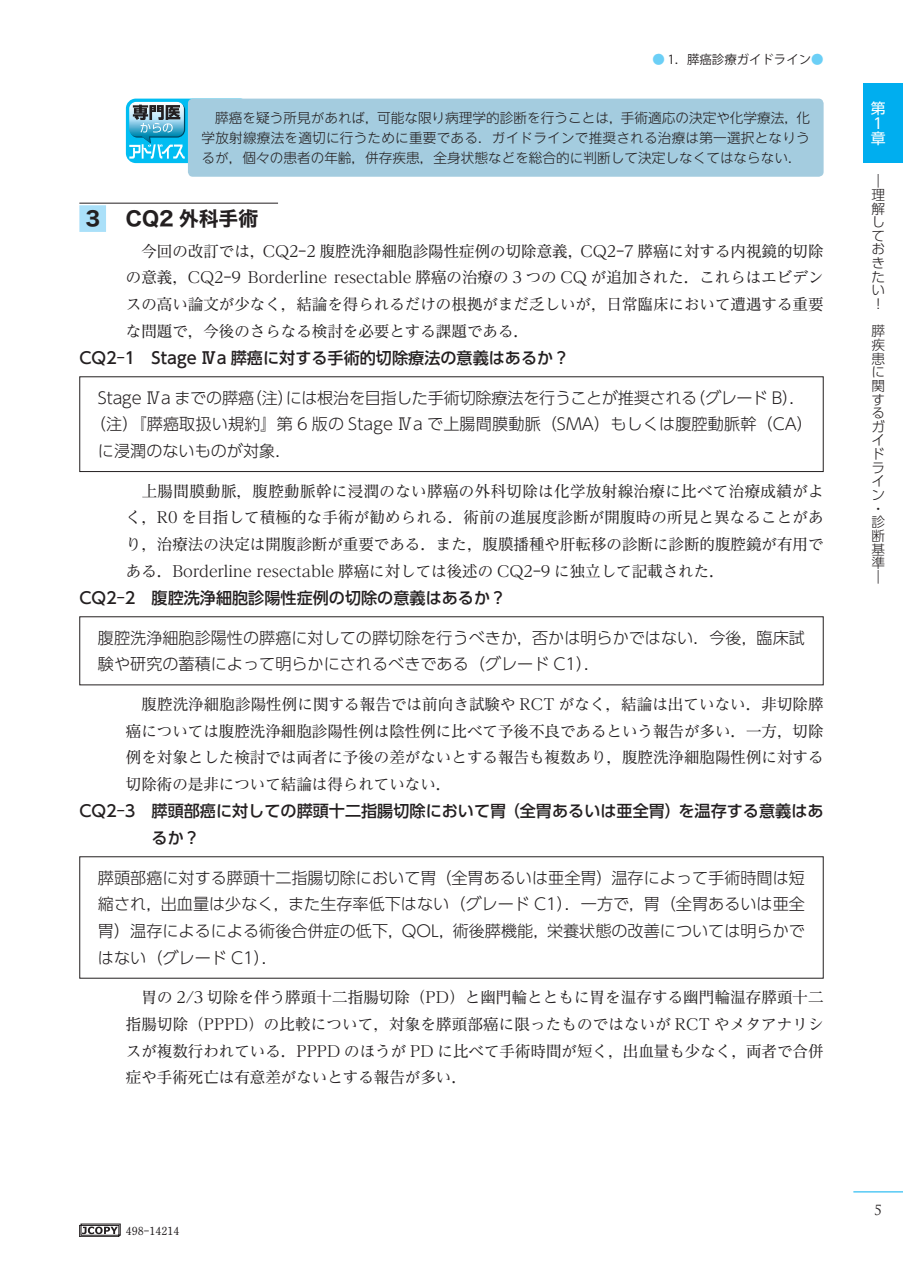
<style>
.page{position:relative;width:903px;height:1275px;background:#fff}
.page>*{position:absolute;margin:0;border:0;box-sizing:border-box;transform-origin:0 0}
.t1{font:19.78px "Hira Sans Old Std W7";color:#231f20}
.t2{font:300 16.1px/26.6px "UD Shin Go Pro";color:#231f20}
.t3{font:500 16.1px/26.6px "UD Shin Go Pro";color:#231f20}
.t4{font:15.58px/26.6px "Reim Pro";color:#231f20;text-align:justify}
.t5{font:14.88px/14.9px "UD Shin Go Pro";color:#fff}
.t6{font:300 13.65px/13.7px "UD Shin Go Pro";color:#231f20}
.t7{font:13.65px "Ntoday Std Light KS";letter-spacing:.015em;color:#231f20}
.t8{font:13.65px "Trajan Pro";color:#231f20}
.t9{font:12.42px "Koz Go Pro";color:#231f20}
.t10{font:700 11.2px "Futo Min A101 Pr 6";color:#231f20}
.s1{color:#6bcff6}
.s2{font-family:"Ntoday Std Light KS";font-weight:400}
.s3{font-family:"UD Shin Go Pro";font-weight:300}
</style>
<div class="page">
<div style="left:79px;top:205px;width:27px;height:27px;background:#aae0f9"></div>
<hr style="left:79px;top:203px;width:199px;height:1px;background:#231f20">
<svg style="left:126px;top:99px;width:124px;height:64px"></svg>
<svg style="left:129px;top:102px;width:56px;height:57px;background:#59adc8"></svg>
<div style="left:188px;top:99px;width:635px;height:78px;background:#a4ccdf;border-radius:5px"></div>
<div style="left:79px;top:376px;width:744px;height:96px;border:1px solid #231f20"></div>
<hr style="left:853px;top:1191px;width:50px;height:1px;background:#00aeef">
<div style="left:863px;top:83px;width:40px;height:80px;background:#00aeef"></div>
<svg style="left:79px;top:1224px;width:41px;height:13px"></svg>
<p class="t9" style="left:652px;top:52px;width:173px"><span class="s1">●</span> 1．膵癌診療ガイドライン<span class="s1">●</span></p>
<p class="t6" style="left:202px;top:111px;width:610px">　膵癌<span class="s2">を</span>疑<span class="s2">う</span>所見<span class="s2">があれば</span>，可能<span class="s2">な</span>限<span class="s2">り</span>病理学的診断<span class="s2">を</span>行<span class="s2">うことは</span>，手術適応<span class="s2">の</span>決定<span class="s2">や</span>化学療法，化</p>
<p class="t7" style="left:202px;top:128px;width:610px"><span class="s3">学放射線療法</span>を<span class="s3">適切</span>に<span class="s3">行</span>うために<span class="s3">重要</span>である<span class="s3">．</span>ガイドラインで<span class="s3">推奨</span>される<span class="s3">治療</span>は<span class="s3">第一選択</span>となりう</p>
<p class="t6" style="left:201px;top:150px;width:602px"><span class="s2">るが</span>，個々<span class="s2">の</span>患者<span class="s2">の</span>年齢，併存疾患，全身状態<span class="s2">などを</span>総合的<span class="s2">に</span>判断<span class="s2">して</span>決定<span class="s2">しなくてはならない</span>．</p>
<p class="t1" style="left:85px;top:204px;width:16px">3</p>
<p class="t1" style="left:126px;top:204px;width:134px">CQ2 外科手術</p>
<p class="t4" style="left:126px;top:237px;width:699px">　今回の改訂では，CQ2—2 腹腔洗浄細胞診陽性症例の切除意義，CQ2—7 膵癌に対する内視鏡的切除の意義，CQ2—9 Borderline resectable 膵癌の治療の 3 つの CQ が追加された．これらはエビデンスの高い論文が少なく，結論を得られるだけの根拠がまだ乏しいが，日常臨床において遭遇する重要な問題で，今後のさらなる検討を必要とする課題である．</p>
<p class="t3" style="left:79px;top:344px;width:492px">CQ2—1　Stage Ⅳa 膵癌に対する手術的切除療法の意義はあるか？</p>
<p class="t2" style="left:98px;top:384px;width:709px">Stage Ⅳa までの膵癌（注）には根治を目指した手術切除療法を行うことが推奨される（グレード B）．</p>
<p class="t2" style="left:90px;top:410px;width:725px">（注）『膵癌取扱い規約』第 6 版の Stage Ⅳa で上腸間膜動脈（SMA）もしくは腹腔動脈幹（CA）</p>
<p class="t2" style="left:98px;top:437px;width:195px">に浸潤のないものが対象．</p>
<p class="t4" style="left:126px;top:477px;width:699px">　上腸間膜動脈，腹腔動脈幹に浸潤のない膵癌の外科切除は化学放射線治療に比べて治療成績がよく，R0 を目指して積極的な手術が勧められる．術前の進展度診断が開腹時の所見と異なることがあり，治療法の決定は開腹診断が重要である．また，腹膜播種や肝転移の診断に診断的腹腔鏡が有用である．Borderline resectable 膵癌に対しては後述の CQ2—9 に独立して記載された．</p>
<p class="t3" style="left:79px;top:584px;width:428px">CQ2—2　腹腔洗浄細胞診陽性症例の切除の意義はあるか？</p>
<p class="t2" style="left:98px;top:624px;width:708px">腹腔洗浄細胞診陽性の膵癌に対しての膵切除を行うべきか，否かは明らかではない．今後，臨床試験や研究の蓄積によって明らかにされるべきである（グレード C1）．</p>
<p class="t4" style="left:126px;top:691px;width:699px">　腹腔洗浄細胞診陽性例に関する報告では前向き試験や RCT がなく，結論は出ていない．非切除膵癌については腹腔洗浄細胞診陽性例は陰性例に比べて予後不良であるという報告が多い．一方，切除例を対象とした検討では両者に予後の差がないとする報告も複数あり，腹腔洗浄細胞陽性例に対する切除術の是非について結論は得られていない．</p>
<p class="t3" style="left:152px;top:797px;width:673px;text-indent:-72px">CQ2—3　膵頭部癌に対しての膵頭十二指腸切除において胃（全胃あるいは亜全胃）を温存する意義はあるか？</p>
<p class="t2" style="left:98px;top:864px;width:708px;text-align:justify">膵頭部癌に対する膵頭十二指腸切除において胃（全胃あるいは亜全胃）温存によって手術時間は短縮され，出血量は少なく，また生存率低下はない（グレード C1）．一方で，胃（全胃あるいは亜全胃）温存によるによる術後合併症の低下，QOL，術後膵機能，栄養状態の改善については明らかではない（グレード C1）．</p>
<p class="t4" style="left:126px;top:984px;width:699px">　胃の 2／3 切除を伴う膵頭十二指腸切除（PD）と幽門輪とともに胃を温存する幽門輪温存膵頭十二指腸切除（PPPD）の比較について，対象を膵頭部癌に限ったものではないが RCT やメタアナリシスが複数行われている．PPPD のほうが PD に比べて手術時間が短く，出血量も少なく，両者で合併症や手術死亡は有意差がないとする報告が多い．</p>
<p class="t5" style="left:871px;top:100px;width:16px">第<br>1章</p>
<p class="t6" style="left:871px;top:174px;width:15px">―理解しておきたい！</p>
<p class="t6" style="left:871px;top:324px;width:15px">膵疾患に関するガイドライン・診断基準―</p>
<p class="t10" style="left:126px;top:1222px;width:55px">498‒14214</p>
<p class="t8" style="left:874px;top:1201px;width:9px">5</p>
</div>
